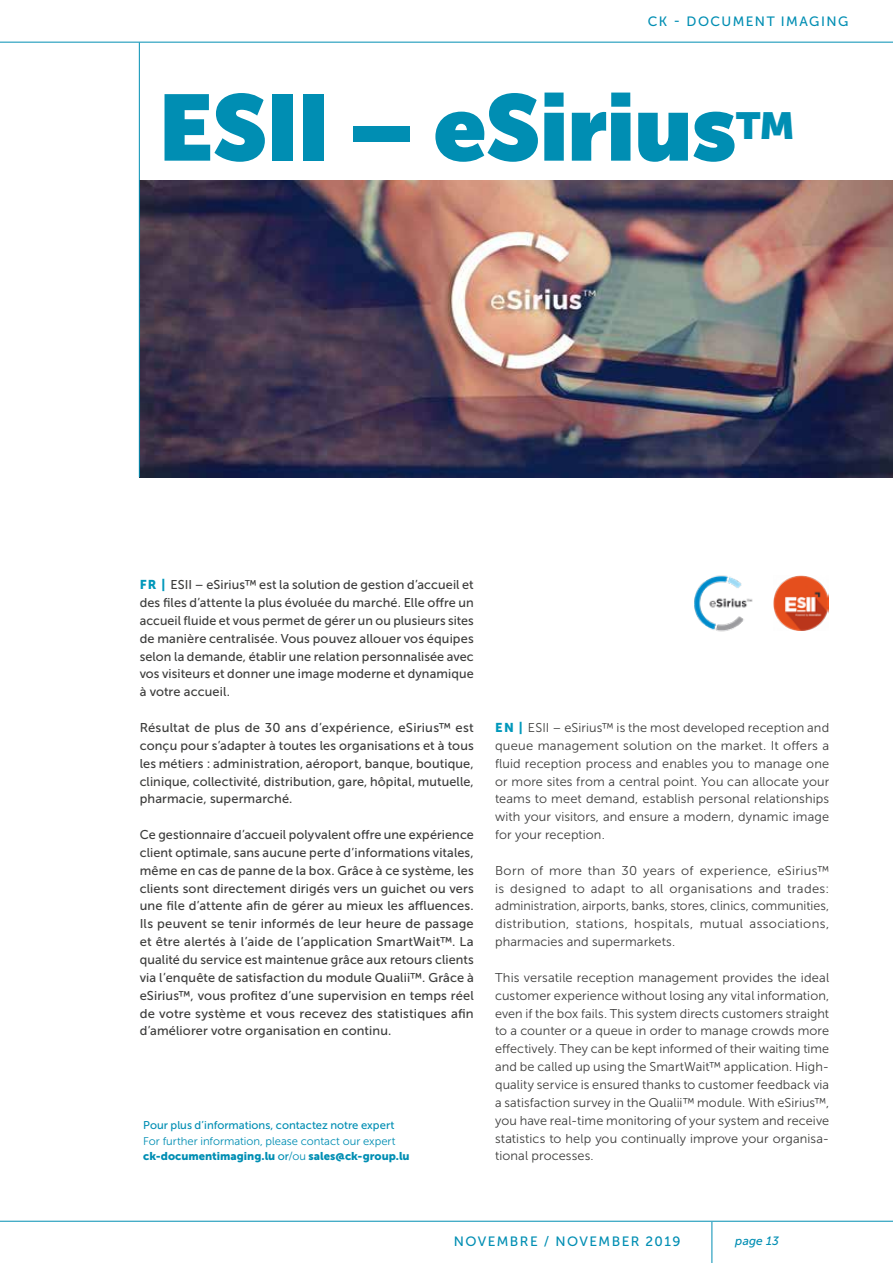
<style>
.page{position:relative;width:893px;height:1263px;background:#fff}
.page>*{position:absolute;margin:0;border:0;box-sizing:border-box;transform-origin:0 0}
.t1{font:900 93px "Museo Sans Display";letter-spacing:-.005em;color:#008eb3}
.t2{font:900 37.65px "Museo Sans Display";color:#008eb3}
.t3{font:13.5px "Museo Sans 500";letter-spacing:.105em;color:#008eb3}
.t4{font:12.75px/17.9px "Museo Sans 500";letter-spacing:.01em;color:#3c3c3b;text-align:justify}
.t5{font:12.75px/17.9px "Museo Sans 300";letter-spacing:.01em;color:#3c3c3b;text-align:justify}
.t6{font:italic 12px "Museo Sans 500";letter-spacing:.015em;color:#008eb3}
.t7{font:11.25px "Museo Sans 300";color:#008eb3}
.t8{font:11.25px "Museo Sans 500";color:#008eb3}
.t9{font:11.25px "Museo Sans 900";letter-spacing:-.005em;color:#008eb3}
.s1{font-family:"Museo Sans 900";color:#0098bb}
.s2{font-family:"Museo Sans 500"}
.s3{font-family:"Museo Sans 300"}
</style>
<div class="page">
<img style="left:140px;top:181px;width:753px;height:296px">
<img style="left:694px;top:575px;width:59px;height:57px">
<img style="left:774px;top:576px;width:55px;height:55px">
<hr style="left:139px;top:43px;width:1px;height:434px;background:#008eb3">
<hr style="left:0;top:1221px;width:893px;height:1px;background:#008eb3">
<hr style="left:0;top:42px;width:893px;height:1px;background:#008eb3">
<hr style="left:711px;top:1222px;width:1px;height:41px;background:#008eb3">
<p class="t3" style="left:648px;top:13px;width:202px">CK - DOCUMENT IMAGING</p>
<h1 class="t1" style="left:159px;top:74px;width:579px">ESII – eSirius</h1>
<h2 class="t2" style="left:736px;top:104px;width:60px">TM</h2>
<p class="t4" style="left:140px;top:576px;width:336px"><span class="s1">FR |</span> ESII – eSirius™ est la solution de gestion d’accueil et des files d’attente la plus évoluée du marché. Elle offre un accueil fluide et vous permet de gérer un ou plusieurs sites de manière centralisée. Vous pouvez allouer vos équipes selon la demande, établir une relation personnalisée avec vos visiteurs et donner une image moderne et dynamique à votre accueil.</p>
<p class="t4" style="left:140px;top:719px;width:336px">Résultat de plus de 30 ans d’expérience, eSirius™ est conçu pour s’adapter à toutes les organisations et à tous les métiers : administration, aéroport, banque, boutique, clinique, collectivité, distribution, gare, hôpital, mutuelle, pharmacie, supermarché.</p>
<p class="t4" style="left:140px;top:826px;width:336px">Ce gestionnaire d’accueil polyvalent offre une expérience client optimale, sans aucune perte d’informations vitales, même en cas de panne de la box. Grâce à ce système, les clients sont directement dirigés vers un guichet ou vers une file d’attente afin de gérer au mieux les affluences.<br>Ils peuvent se tenir informés de leur heure de passage et être alertés à l’aide de l’application SmartWait™. La qualité du service est maintenue grâce aux retours clients via l’enquête de satisfaction du module Qualii™. Grâce à eSirius™, vous profitez d’une supervision en temps réel de votre système et vous recevez des statistiques afin d’améliorer votre organisation en continu.</p>
<p class="t8" style="left:143px;top:1119px;width:253px">Pour plus d’informations, contactez notre expert</p>
<p class="t7" style="left:143px;top:1134px;width:254px">For further information, please contact our expert</p>
<p class="t9" style="left:143px;top:1150px;width:268px">ck-documentimaging.lu <span class="s2">or</span><span class="s3">/ou</span> sales@ck-group.lu</p>
<p class="t5" style="left:495px;top:719px;width:336px"><span class="s1">EN |</span> ESII – eSirius™ is the most developed reception and queue management solution on the market. It offers a fluid reception process and enables you to manage one or more sites from a central point. You can allocate your teams to meet demand, establish personal relationships with your visitors, and ensure a modern, dynamic image for your reception.</p>
<p class="t5" style="left:495px;top:861px;width:336px">Born of more than 30 years of experience, eSirius™ is designed to adapt to all organisations and trades: administration, airports, banks, stores, clinics, communities, distribution, stations, hospitals, mutual associations, pharmacies and supermarkets.</p>
<p class="t5" style="left:495px;top:969px;width:336px">This versatile reception management provides the ideal customer experience without losing any vital information, even if the box fails. This system directs customers straight to a counter or a queue in order to manage crowds more effectively. They can be kept informed of their waiting time and be called up using the SmartWait™ application. High&shy;quality service is ensured thanks to customer feedback via a satisfaction survey in the Qualii™ module. With eSirius™, you have real-time monitoring of your system and receive statistics to help you continually improve your organisa&shy;tional processes.</p>
<p class="t3" style="left:454px;top:1234px;width:228px">NOVEMBRE / NOVEMBER 2019</p>
<p class="t6" style="left:735px;top:1234px;width:45px">page 13</p>
</div>
